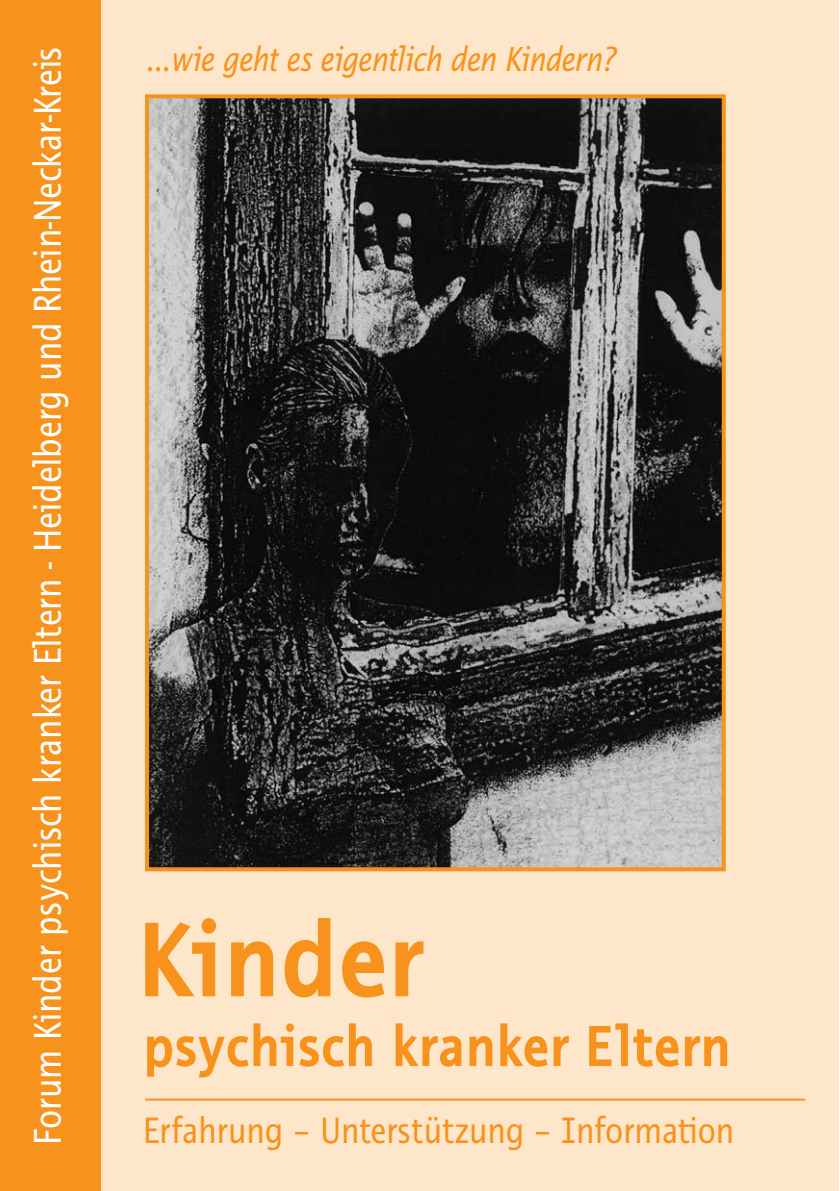
<style>
.page{position:relative;width:840px;height:1191px;background:#fff}
.page>*{position:absolute;margin:0;border:0;box-sizing:border-box;transform-origin:0 0}
.t1{font:700 110px "Thordis Sans EF";color:#f7931d;scale:.9 1}
.t2{font:700 60px "Thordis Sans EF";color:#f7931d;scale:.9 1}
.t3{font:40px "Thordis Sans EF";color:#fff;scale:.9 1}
.t4{font:38px "Thordis Sans EF";color:#f7931d;scale:.9 1}
.t5{font:italic 36px "Thordis Sans EF";letter-spacing:-.02em;color:#f7931d;scale:.9 1}
</style>
<div class="page">
<div style="left:0;top:1px;width:102px;height:1190px;background:#f7931d"></div>
<div style="left:102px;top:1px;width:736px;height:1190px;background:#fee6ca"></div>
<img style="left:150px;top:99px;width:570px;height:767px">
<div style="left:145px;top:94px;width:580px;height:777px;border:4px solid #f7931d"></div>
<hr style="left:145px;top:1098px;width:659px;height:2px;background:#f7931d">
<p class="t3" style="left:32px;top:1145px;width:1222px;rotate:-90deg">Forum Kinder psychisch kranker Eltern - Heidelberg und Rhein-Neckar-Kreis</p>
<p class="t5" style="left:147px;top:46px;width:523px">...wie geht es eigentlich den Kindern?</p>
<h1 class="t1" style="left:137px;top:918px;width:320px">Kinder</h1>
<h2 class="t2" style="left:143px;top:1023px;width:654px">psychisch kranker Eltern</h2>
<p class="t4" style="left:143px;top:1115px;width:658px">Erfahrung – Unterstützung – Information</p>
</div>
